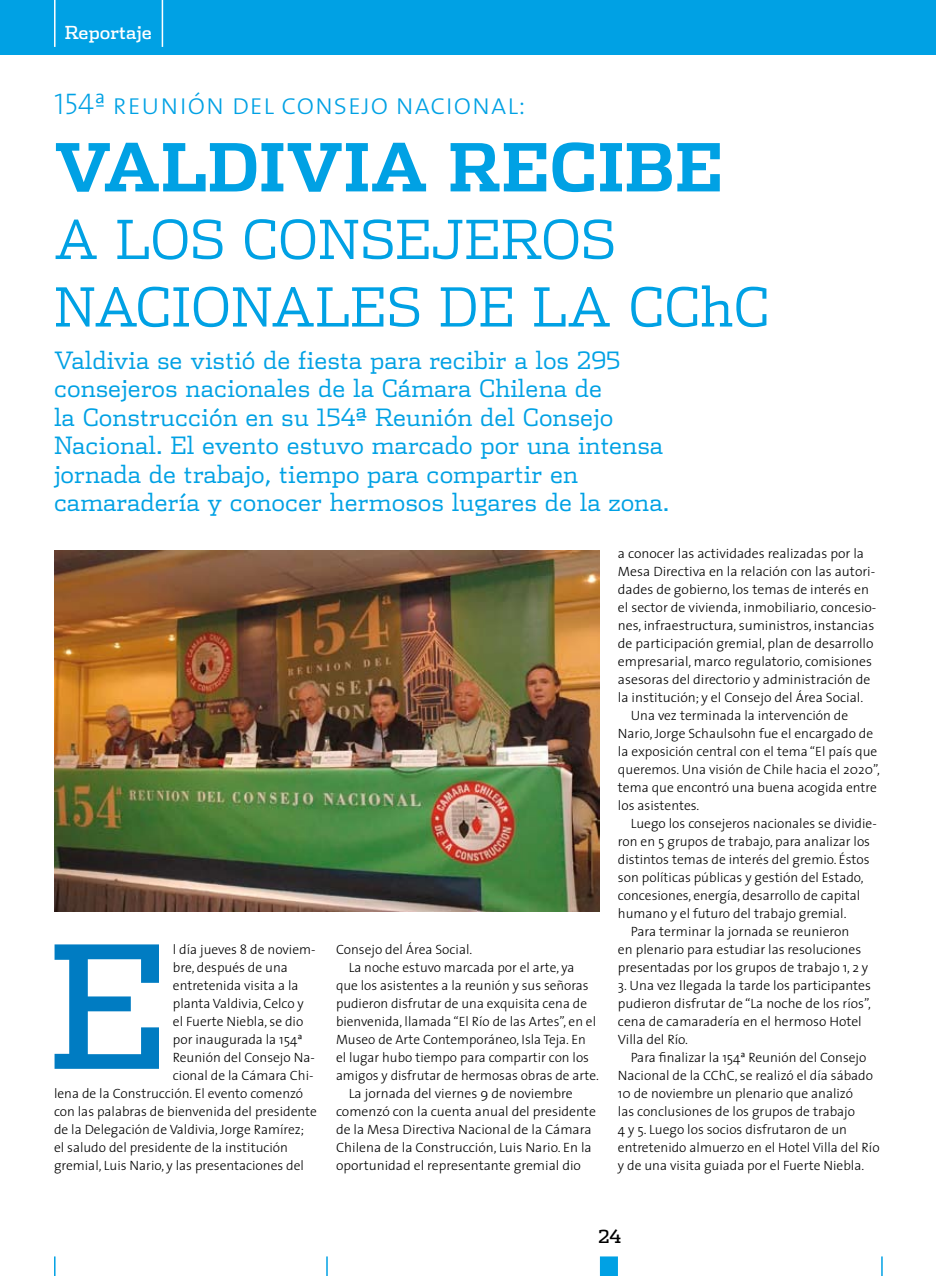
<style>
.page{position:relative;width:936px;height:1276px;background:#fff}
.page>*{position:absolute;margin:0;border:0;box-sizing:border-box;transform-origin:0 0}
.t1{font:170.55px "Dispatch";color:#007cc2}
.t2{font:700 66px "Dispatch";color:#00a1e4}
.t3{font:300 54px/67.5px "Dispatch";color:#00a1e4}
.t4{font:30px "The Sans Extra Light Caps";color:#00a1e4}
.t5{font:300 24px/28.5px "Dispatch";color:#00a1e4}
.t6{font:18px "Dispatch";color:#fff}
.t7{font:18px "Dispatch";color:#000}
.t8{font:300 13.5px/18px "The Sans";color:#000}
</style>
<div class="page">
<div style="left:0;top:0;width:935px;height:54px;background:#00a1e4"></div>
<hr style="left:54px;top:0;width:2px;height:47px;background:#fff">
<hr style="left:162px;top:0;width:1px;height:47px;background:#fff">
<hr style="left:54px;top:1256px;width:2px;height:20px;background:#00a1e4">
<hr style="left:326px;top:1256px;width:2px;height:20px;background:#00a1e4">
<div style="left:600px;top:1256px;width:18px;height:20px;background:#00a1e4"></div>
<svg style="left:881px;top:1256px;width:1px;height:20px"></svg>
<img style="left:54px;top:550px;width:546px;height:361px">
<h3 class="t6" style="left:65px;top:21px;width:89px">Reportaje</h3>
<h3 class="t4" style="left:54px;top:79px;width:473px">154ª reunión del consejo nacional:</h3>
<h2 class="t2" style="left:54px;top:121px;width:671px">VALDIVIA RECIBE</h2>
<h3 class="t3" style="left:54px;top:203px;width:717px">A LOS CONSEJEROS<br>NACIONALES DE LA CChC</h3>
<p class="t5" style="left:54px;top:345px;width:616px">Valdivia se vistió de fiesta para recibir a los 295 consejeros nacionales de la Cámara Chilena de<br>la Construcción en su 154ª Reunión del Consejo Nacional. El evento estuvo marcado por una intensa jornada de trabajo, tiempo para compartir en camaradería y conocer hermosos lugares de la zona.</p>
<h1 class="t1" style="left:48px;top:892px;width:122px">E</h1>
<p class="t8" style="left:173px;top:940px;width:144px">l día jueves 8 de noviem-</p>
<p class="t8" style="left:173px;top:958px;width:116px">bre, después de una</p>
<p class="t8" style="left:173px;top:976px;width:127px">entretenida visita a la</p>
<p class="t8" style="left:173px;top:994px;width:132px">planta Valdivia, Celco y</p>
<p class="t8" style="left:173px;top:1012px;width:132px">el Fuerte Niebla, se dio</p>
<p class="t8" style="left:173px;top:1030px;width:131px">por inaugurada la 154ª</p>
<p class="t8" style="left:173px;top:1048px;width:143px">Reunión del Consejo Na-</p>
<p class="t8" style="left:173px;top:1066px;width:142px">cional de la Cámara Chi-</p>
<p class="t8" style="left:54px;top:1084px;width:251px">lena de la Construcción. El evento comenzó</p>
<p class="t8" style="left:54px;top:1102px;width:264px">con las palabras de bienvenida del presidente</p>
<p class="t8" style="left:54px;top:1120px;width:251px">de la Delegación de Valdivia, Jorge Ramírez;</p>
<p class="t8" style="left:54px;top:1138px;width:235px">el saludo del presidente de la institución</p>
<p class="t8" style="left:54px;top:1156px;width:251px">gremial, Luis Nario, y las presentaciones del</p>
<p class="t8" style="left:336px;top:940px;width:138px">Consejo del Área Social.</p>
<p class="t8" style="left:349px;top:958px;width:227px">La noche estuvo marcada por el arte, ya</p>
<p class="t8" style="left:336px;top:976px;width:254px">que los asistentes a la reunión y sus señoras</p>
<p class="t8" style="left:336px;top:994px;width:252px">pudieron disfrutar de una exquisita cena de</p>
<p class="t8" style="left:336px;top:1012px;width:261px">bienvenida, llamada “El Río de las Artes”, en el</p>
<p class="t8" style="left:336px;top:1030px;width:251px">Museo de Arte Contemporáneo, Isla Teja. En</p>
<p class="t8" style="left:336px;top:1048px;width:254px">el lugar hubo tiempo para compartir con los</p>
<p class="t8" style="left:336px;top:1066px;width:264px">amigos y disfrutar de hermosas obras de arte.</p>
<p class="t8" style="left:349px;top:1084px;width:225px">La jornada del viernes 9 de noviembre</p>
<p class="t8" style="left:336px;top:1102px;width:261px">comenzó con la cuenta anual del presidente</p>
<p class="t8" style="left:336px;top:1120px;width:257px">de la Mesa Directiva Nacional de la Cámara</p>
<p class="t8" style="left:336px;top:1138px;width:257px">Chilena de la Construcción, Luis Nario. En la</p>
<p class="t8" style="left:336px;top:1156px;width:246px">oportunidad el representante gremial dio</p>
<p class="t8" style="left:618px;top:544px;width:247px">a conocer las actividades realizadas por la</p>
<p class="t8" style="left:618px;top:562px;width:259px">Mesa Directiva en la relación con las autori-</p>
<p class="t8" style="left:618px;top:580px;width:252px">dades de gobierno, los temas de interés en</p>
<p class="t8" style="left:618px;top:598px;width:260px">el sector de vivienda, inmobiliario, concesio-</p>
<p class="t8" style="left:618px;top:616px;width:258px">nes, infraestructura, suministros, instancias</p>
<p class="t8" style="left:618px;top:634px;width:257px">de participación gremial, plan de desarrollo</p>
<p class="t8" style="left:618px;top:652px;width:255px">empresarial, marco regulatorio, comisiones</p>
<p class="t8" style="left:618px;top:670px;width:254px">asesoras del directorio y administración de</p>
<p class="t8" style="left:618px;top:688px;width:247px">la institución; y el Consejo del Área Social.</p>
<p class="t8" style="left:630px;top:706px;width:219px">Una vez terminada la intervención de</p>
<p class="t8" style="left:618px;top:724px;width:257px">Nario, Jorge Schaulsohn fue el encargado de</p>
<p class="t8" style="left:618px;top:742px;width:261px">la exposición central con el tema “El país que</p>
<p class="t8" style="left:618px;top:760px;width:263px">queremos. Una visión de Chile hacia el 2020”,</p>
<p class="t8" style="left:618px;top:778px;width:260px">tema que encontró una buena acogida entre</p>
<p class="t8" style="left:618px;top:796px;width:83px">los asistentes.</p>
<p class="t8" style="left:630px;top:814px;width:247px">Luego los consejeros nacionales se dividie-</p>
<p class="t8" style="left:618px;top:832px;width:254px">ron en 5 grupos de trabajo, para analizar los</p>
<p class="t8" style="left:618px;top:850px;width:253px">distintos temas de interés del gremio. Éstos</p>
<p class="t8" style="left:618px;top:868px;width:247px">son políticas públicas y gestión del Estado,</p>
<p class="t8" style="left:618px;top:886px;width:244px">concesiones, energía, desarrollo de capital</p>
<p class="t8" style="left:618px;top:904px;width:230px">humano y el futuro del trabajo gremial.</p>
<p class="t8" style="left:630px;top:922px;width:220px">Para terminar la jornada se reunieron</p>
<p class="t8" style="left:618px;top:940px;width:245px">en plenario para estudiar las resoluciones</p>
<p class="t8" style="left:618px;top:958px;width:252px">presentadas por los grupos de trabajo 1, 2 y</p>
<p class="t8" style="left:618px;top:976px;width:254px">3. Una vez llegada la tarde los participantes pudieron disfrutar de “La noche de los ríos”, cena de camaradería en el hermoso Hotel Villa del Río.</p>
<p class="t8" style="left:618px;top:1048px;width:263px;text-indent:13px">Para finalizar la 154ª Reunión del Consejo Nacional de la CChC, se realizó el día sábado 10 de noviembre un plenario que analizó<br>las conclusiones de los grupos de trabajo<br>4 y 5. Luego los socios disfrutaron de un entretenido almuerzo en el Hotel Villa del Río y de una visita guiada por el Fuerte Niebla.</p>
<h3 class="t7" style="left:598px;top:1224px;width:25px">24</h3>
</div>
